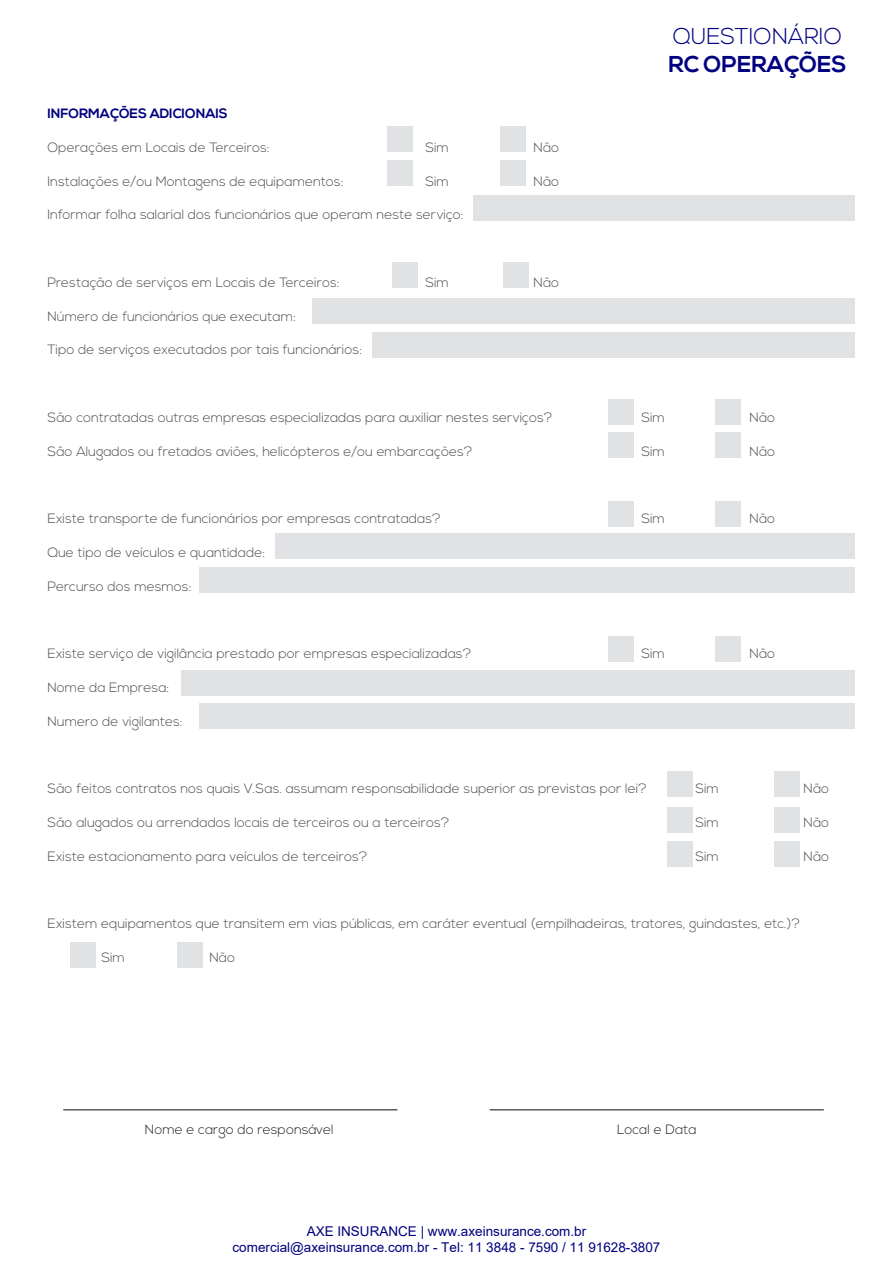
<style>
.page{position:relative;width:893px;height:1276px;background:#fff}
.page>*{position:absolute;margin:0;border:0;box-sizing:border-box;transform-origin:0 0}
.t1{font:300 22.95px "Nexa";color:#000080}
.t2{font:700 22.95px "Nexa";color:#000080}
.t3{font:300 13.5px "Nexa";color:#4b4c4d}
.t4{font:13.5px/16.2px "Arial";color:#000080;text-align:center}
.t5{font:300 13.5px "Nexa";color:#231f20}
.t6{font:700 13.5px "Nexa";color:#000080}
</style>
<div class="page">
<hr style="left:63px;top:1109px;width:334px;height:1px;background:#231f20">
<hr style="left:490px;top:1109px;width:334px;height:1px;background:#231f20">
<div style="left:387px;top:127px;width:25px;height:25px;background:#e1e2e4"></div>
<div style="left:393px;top:262px;width:25px;height:26px;background:#e1e2e4"></div>
<div style="left:608px;top:399px;width:25px;height:25px;background:#e1e2e4"></div>
<div style="left:715px;top:399px;width:26px;height:25px;background:#e1e2e4"></div>
<div style="left:608px;top:432px;width:25px;height:25px;background:#e1e2e4"></div>
<div style="left:715px;top:432px;width:26px;height:25px;background:#e1e2e4"></div>
<div style="left:608px;top:501px;width:25px;height:25px;background:#e1e2e4"></div>
<div style="left:715px;top:501px;width:26px;height:25px;background:#e1e2e4"></div>
<div style="left:608px;top:636px;width:25px;height:26px;background:#e1e2e4"></div>
<div style="left:715px;top:636px;width:26px;height:26px;background:#e1e2e4"></div>
<div style="left:667px;top:771px;width:25px;height:25px;background:#e1e2e4"></div>
<div style="left:774px;top:771px;width:26px;height:25px;background:#e1e2e4"></div>
<div style="left:667px;top:807px;width:25px;height:25px;background:#e1e2e4"></div>
<div style="left:774px;top:807px;width:26px;height:25px;background:#e1e2e4"></div>
<div style="left:667px;top:841px;width:25px;height:25px;background:#e1e2e4"></div>
<div style="left:774px;top:841px;width:26px;height:25px;background:#e1e2e4"></div>
<div style="left:70px;top:942px;width:26px;height:26px;background:#e1e2e4"></div>
<div style="left:178px;top:942px;width:25px;height:26px;background:#e1e2e4"></div>
<div style="left:503px;top:262px;width:26px;height:26px;background:#e1e2e4"></div>
<div style="left:500px;top:127px;width:26px;height:25px;background:#e1e2e4"></div>
<div style="left:387px;top:161px;width:25px;height:25px;background:#e1e2e4"></div>
<div style="left:473px;top:195px;width:382px;height:26px;background:#e1e2e4"></div>
<div style="left:312px;top:298px;width:543px;height:26px;background:#e1e2e4"></div>
<div style="left:372px;top:332px;width:483px;height:26px;background:#e1e2e4"></div>
<div style="left:199px;top:567px;width:656px;height:26px;background:#e1e2e4"></div>
<div style="left:199px;top:703px;width:656px;height:26px;background:#e1e2e4"></div>
<div style="left:181px;top:670px;width:674px;height:26px;background:#e1e2e4"></div>
<div style="left:275px;top:534px;width:580px;height:25px;background:#e1e2e4"></div>
<div style="left:500px;top:161px;width:26px;height:25px;background:#e1e2e4"></div>
<p class="t6" style="left:47px;top:106px;width:182px">INFORMAÇÕES ADICIONAIS</p>
<p class="t3" style="left:47px;top:139px;width:224px">Operações em Locais de Terceiros:</p>
<p class="t3" style="left:425px;top:139px;width:25px">Sim</p>
<p class="t3" style="left:533px;top:139px;width:27px">Não</p>
<p class="t3" style="left:47px;top:173px;width:298px">Instalações e/ou Montagens de equipamentos:</p>
<p class="t3" style="left:425px;top:173px;width:25px">Sim</p>
<p class="t3" style="left:533px;top:173px;width:27px">Não</p>
<p class="t3" style="left:47px;top:207px;width:418px">Informar folha salarial dos funcionários que operam neste serviço:</p>
<p class="t3" style="left:47px;top:274px;width:294px">Prestação de serviços em Locais de Terceiros:</p>
<p class="t3" style="left:425px;top:274px;width:25px">Sim</p>
<p class="t3" style="left:533px;top:274px;width:27px">Não</p>
<p class="t3" style="left:47px;top:308px;width:250px">Número de funcionários que executam:</p>
<p class="t3" style="left:47px;top:342px;width:316px">Tipo de serviços executados por tais funcionários:</p>
<h1 class="t1" style="left:673px;top:23px;width:171px">QUESTIONÁRIO</h1>
<h1 class="t2" style="left:668px;top:50px;width:180px">RC OPERAÇÕES</h1>
<p class="t3" style="left:47px;top:409px;width:507px">São contratadas outras empresas especializadas para auxiliar nestes serviços?</p>
<p class="t3" style="left:641px;top:409px;width:25px">Sim</p>
<p class="t3" style="left:749px;top:409px;width:27px">Não</p>
<p class="t3" style="left:47px;top:443px;width:427px">São Alugados ou fretados aviões, helicópteros e/ou embarcações?</p>
<p class="t3" style="left:641px;top:443px;width:25px">Sim</p>
<p class="t3" style="left:749px;top:443px;width:27px">Não</p>
<p class="t3" style="left:47px;top:511px;width:395px">Existe transporte de funcionários por empresas contratadas?</p>
<p class="t3" style="left:641px;top:511px;width:25px">Sim</p>
<p class="t3" style="left:749px;top:511px;width:27px">Não</p>
<p class="t3" style="left:47px;top:544px;width:219px">Que tipo de veículos e quantidade:</p>
<p class="t3" style="left:47px;top:578px;width:146px">Percurso dos mesmos:</p>
<p class="t3" style="left:47px;top:646px;width:425px">Existe serviço de vigilância prestado por empresas especializadas?</p>
<p class="t3" style="left:641px;top:646px;width:25px">Sim</p>
<p class="t3" style="left:749px;top:646px;width:27px">Não</p>
<p class="t3" style="left:47px;top:679px;width:123px">Nome da Empresa:</p>
<p class="t3" style="left:47px;top:713px;width:137px">Numero de vigilantes:</p>
<p class="t3" style="left:47px;top:781px;width:601px">São feitos contratos nos quais V.Sas. assumam responsabilidade superior as previstas por lei?</p>
<p class="t3" style="left:695px;top:781px;width:25px">Sim</p>
<p class="t3" style="left:803px;top:781px;width:27px">Não</p>
<p class="t3" style="left:47px;top:814px;width:404px">São alugados ou arrendados locais de terceiros ou a terceiros?</p>
<p class="t3" style="left:695px;top:814px;width:25px">Sim</p>
<p class="t3" style="left:803px;top:814px;width:27px">Não</p>
<p class="t3" style="left:47px;top:848px;width:322px">Existe estacionamento para veículos de terceiros?</p>
<p class="t3" style="left:695px;top:848px;width:25px">Sim</p>
<p class="t3" style="left:803px;top:848px;width:27px">Não</p>
<p class="t3" style="left:47px;top:916px;width:754px">Existem equipamentos que transitem em vias públicas, em caráter eventual (empilhadeiras, tratores, guindastes, etc.)?</p>
<p class="t3" style="left:101px;top:949px;width:25px">Sim</p>
<p class="t3" style="left:209px;top:949px;width:27px">Não</p>
<p class="t5" style="left:145px;top:1121px;width:190px">Nome e cargo do responsável</p>
<p class="t5" style="left:617px;top:1121px;width:81px">Local e Data</p>
<p class="t4" style="left:232px;top:1222px;width:429px">AXE INSURANCE | www.axeinsurance.com.br comercial@axeinsurance.com.br - Tel: 11 3848 - 7590 / 11 91628-3807</p>
</div>
